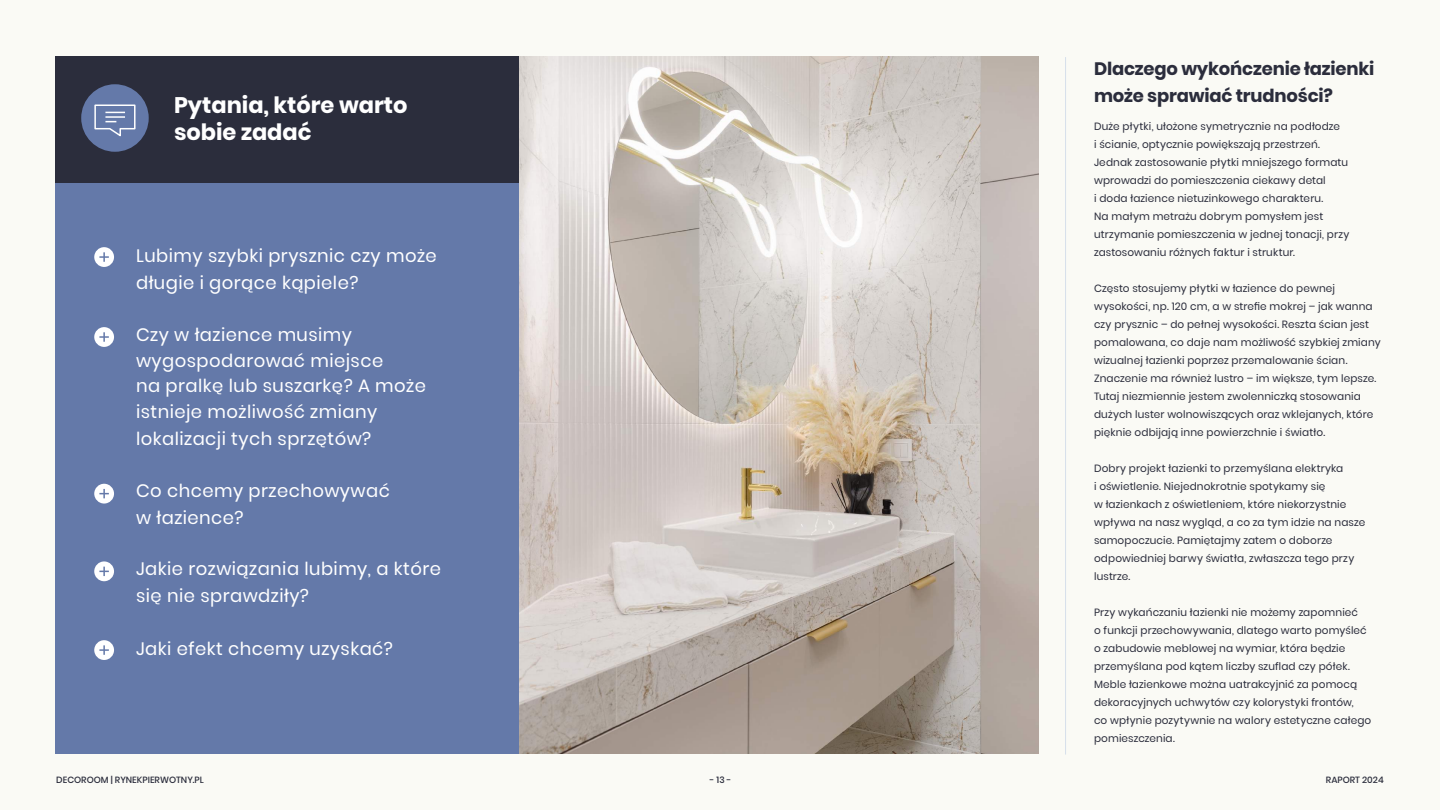
<style>
.page{position:relative;width:1440px;height:810px;background:#fafaf5}
.page>*{position:absolute;margin:0;border:0;box-sizing:border-box;transform-origin:0 0}
.t1{font:700 22.5px/27px "Poppins";color:#fff}
.t2{font:18px/25.9px "Poppins";letter-spacing:.025em;color:#fff}
.t3{font:700 18px/27px "Poppins";letter-spacing:-.01em;color:#2b2d3c}
.t4{font:10.5px/18px "Poppins";letter-spacing:.01em;color:#2b2d3c}
.t5{font:500 9px "Poppins";color:#2b2d3c}
</style>
<div class="page">
<img style="left:519px;top:56px;width:519px;height:698px">
<div style="left:56px;top:57px;width:463px;height:697px;background:#6479a9"></div>
<div style="left:56px;top:56px;width:463px;height:127px;background:#2b2d3c"></div>
<div style="left:81px;top:84px;width:68px;height:68px;background:#6479a9;border-radius:50%"></div>
<svg style="left:94px;top:104px;width:42px;height:33px"></svg>
<div style="left:94px;top:247px;width:20px;height:20px;background:#fff;border-radius:50%"></div>
<svg style="left:99px;top:252px;width:10px;height:10px"></svg>
<div style="left:94px;top:327px;width:20px;height:20px;background:#fff;border-radius:50%"></div>
<svg style="left:99px;top:332px;width:10px;height:10px"></svg>
<div style="left:94px;top:484px;width:20px;height:20px;background:#fff;border-radius:50%"></div>
<svg style="left:99px;top:489px;width:10px;height:9px"></svg>
<div style="left:94px;top:561px;width:20px;height:20px;background:#fff;border-radius:50%"></div>
<svg style="left:99px;top:567px;width:10px;height:9px"></svg>
<div style="left:94px;top:640px;width:20px;height:20px;background:#fff;border-radius:50%"></div>
<svg style="left:99px;top:645px;width:10px;height:10px"></svg>
<hr style="left:1065px;top:57px;width:1px;height:698px;background:#afc3e1">
<h1 class="t1" style="left:174px;top:92px;width:235px">Pytania, które warto sobie zadać</h1>
<h2 class="t2" style="left:136px;top:242px;width:302px;line-height:27px">Lubimy szybki prysznic czy może długie i gorące kąpiele?</h2>
<h2 class="t2" style="left:136px;top:322px;width:291px">Czy w łazience musimy wygospodarować miejsce<br>na pralkę lub suszarkę? A może istnieje możliwość zmiany lokalizacji tych sprzętów?</h2>
<h2 class="t2" style="left:136px;top:477px;width:255px;line-height:27px">Co chcemy przechowywać w łazience?</h2>
<h2 class="t2" style="left:136px;top:555px;width:306px;line-height:27px">Jakie rozwiązania lubimy, a które się nie sprawdziły?</h2>
<h2 class="t2" style="left:136px;top:635px;width:258px">Jaki efekt chcemy uzyskać?</h2>
<h2 class="t3" style="left:1094px;top:55px;width:282px">Dlaczego wykończenie łazienki może sprawiać trudności?</h2>
<p class="t4" style="left:1094px;top:118px;width:257px">Duże płytki, ułożone symetrycznie na podłodze<br>i ścianie, optycznie powiększają przestrzeń.<br>Jednak zastosowanie płytki mniejszego formatu wprowadzi do pomieszczenia ciekawy detal<br>i doda łazience nietuzinkowego charakteru.<br>Na małym metrażu dobrym pomysłem jest utrzymanie pomieszczenia w jednej tonacji, przy zastosowaniu różnych faktur i struktur.</p>
<p class="t4" style="left:1094px;top:280px;width:288px">Często stosujemy płytki w łazience do pewnej wysokości, np. 120 cm, a w strefie mokrej – jak wanna czy prysznic – do pełnej wysokości. Reszta ścian jest pomalowana, co daje nam możliwość szybkiej zmiany wizualnej łazienki poprzez przemalowanie ścian.<br>Znaczenie ma również lustro – im większe, tym lepsze.<br>Tutaj niezmiennie jestem zwolenniczką stosowania dużych luster wolnowiszących oraz wklejanych, które pięknie odbijają inne powierzchnie i światło.</p>
<p class="t4" style="left:1094px;top:460px;width:273px">Dobry projekt łazienki to przemyślana elektryka<br>i oświetlenie. Niejednokrotnie spotykamy się<br>w łazienkach z oświetleniem, które niekorzystnie wpływa na nasz wygląd, a co za tym idzie na nasze samopoczucie. Pamiętajmy zatem o doborze odpowiedniej barwy światła, zwłaszcza tego przy lustrze.</p>
<p class="t4" style="left:1094px;top:604px;width:279px">Przy wykańczaniu łazienki nie możemy zapomnieć<br>o funkcji przechowywania, dlatego warto pomyśleć o zabudowie meblowej na wymiar, która będzie przemyślana pod kątem liczby szuflad czy półek.<br>Meble łazienkowe można uatrakcyjnić za pomocą dekoracyjnych uchwytów czy kolorystyki frontów,<br>co wpłynie pozytywnie na walory estetyczne całego pomieszczenia.</p>
<p class="t5" style="left:56px;top:775px;width:149px">DECOROOM | RYNEKPIERWOTNY.PL</p>
<p class="t5" style="left:710px;top:775px;width:23px">- 13 -</p>
<p class="t5" style="left:1326px;top:775px;width:59px">RAPORT 2024</p>
</div>
